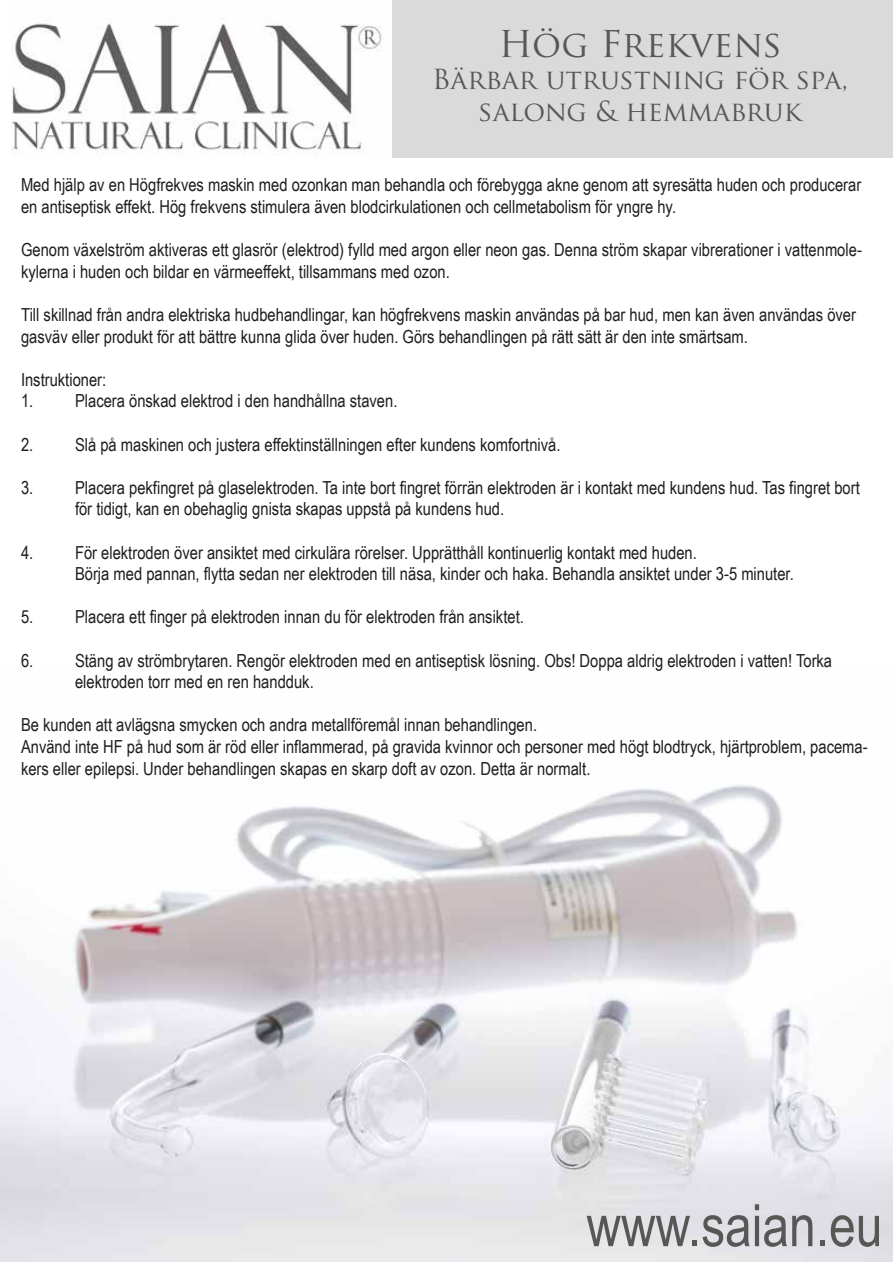
<style>
.page{position:relative;width:893px;height:1263px;background:#fff}
.page>*{position:absolute;margin:0;border:0;box-sizing:border-box;transform-origin:0 0}
.t1{font:58.5px "Arial Narrow";color:#575756}
.t2{font:36px "Trajan Pro";color:#575756}
.t3{font:27px/32.4px "Trajan Pro";color:#575756;text-align:center}
.t4{font:18px/21.6px "Arial Narrow";color:#1d1d1b}
</style>
<div class="page">
<img style="left:0;top:785px;width:893px;height:476px">
<div style="left:348px;top:0;width:545px;height:157px;background:#dadada"></div>
<img style="left:11px;top:0;width:380px;height:157px">
<div style="left:61px;top:758px;width:280px;height:37px;background:#fdfdfd"></div>
<h2 class="t2" style="left:498px;top:21px;width:285px">Hög Frekvens</h2>
<h3 class="t3" style="left:432px;top:63px;width:418px">Bärbar utrustning för spa, salong &amp; hemmabruk</h3>
<p class="t4" style="left:21px;top:174px;width:842px">Med hjälp av en Högfrekves maskin med ozonkan man behandla och förebygga akne genom att syresätta huden och producerar en antiseptisk effekt. Hög frekvens stimulera även blodcirkulationen och cellmetabolism för yngre hy.</p>
<p class="t4" style="left:21px;top:238px;width:842px">Genom växelström aktiveras ett glasrör (elektrod) fylld med argon eller neon gas. Denna ström skapar vibrerationer i vattenmole&shy;kylerna i huden och bildar en värmeeffekt, tillsammans med ozon.</p>
<p class="t4" style="left:21px;top:303px;width:836px">Till skillnad från andra elektriska hudbehandlingar, kan högfrekvens maskin användas på bar hud, men kan även användas över gasväv eller produkt för att bättre kunna glida över huden. Görs behandlingen på rätt sätt är den inte smärtsam.</p>
<p class="t4" style="left:21px;top:368px;width:87px">Instruktioner:</p>
<p class="t4" style="left:21px;top:390px;width:378px">1. Placera önskad elektrod i den handhållna staven.</p>
<p class="t4" style="left:21px;top:433px;width:541px">2. Slå på maskinen och justera effektinställningen efter kundens komfortnivå.</p>
<p class="t4" style="left:75px;top:476px;width:786px;text-indent:-54px">3. Placera pekfingret på glaselektroden. Ta inte bort fingret förrän elektroden är i kontakt med kundens hud. Tas fingret bort för tidigt, kan en obehaglig gnista skapas uppstå på kundens hud.</p>
<p class="t4" style="left:75px;top:541px;width:720px;text-indent:-54px">4. För elektroden över ansiktet med cirkulära rörelser. Upprätthåll kontinuerlig kontakt med huden.<br>Börja med pannan, flytta sedan ner elektroden till näsa, kinder och haka. Behandla ansiktet under 3-5 minuter.</p>
<p class="t4" style="left:21px;top:606px;width:504px">5. Placera ett finger på elektroden innan du för elektroden från ansiktet.</p>
<p class="t4" style="left:75px;top:649px;width:759px;text-indent:-54px">6. Stäng av strömbrytaren. Rengör elektroden med en antiseptisk lösning. Obs! Doppa aldrig elektroden i vatten! Torka elektroden torr med en ren handduk.</p>
<p class="t4" style="left:21px;top:714px;width:848px">Be kunden att avlägsna smycken och andra metallföremål innan behandlingen.<br>Använd inte HF på hud som är röd eller inflammerad, på gravida kvinnor och personer med högt blodtryck, hjärtproblem, pacema&shy;kers eller epilepsi. Under behandlingen skapas en skarp doft av ozon. Detta är normalt.</p>
<h1 class="t1" style="left:587px;top:1182px;width:297px">www.saian.eu</h1>
</div>
